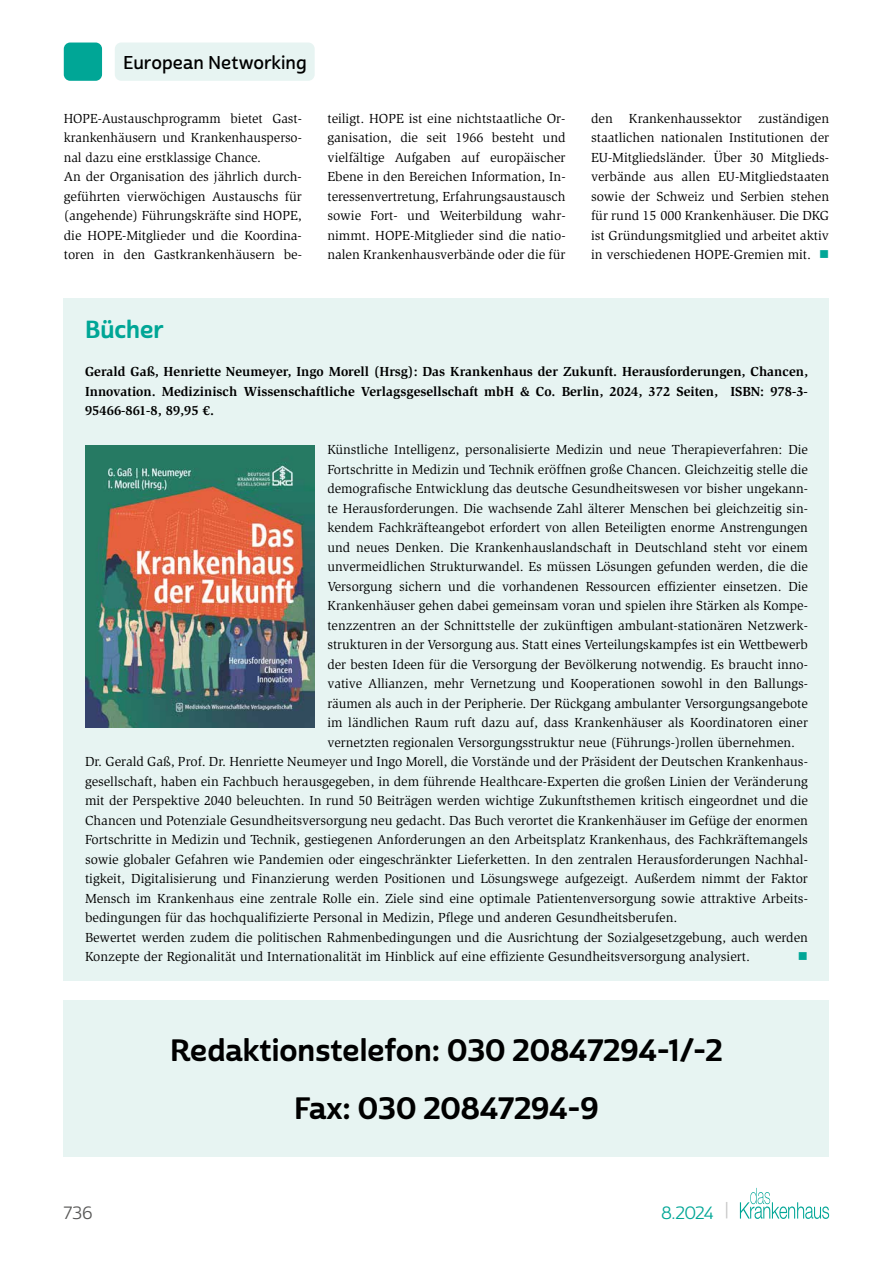
<style>
.page{position:relative;width:893px;height:1263px;background:#fff}
.page>*{position:absolute;margin:0;border:0;box-sizing:border-box;transform-origin:0 0}
.t1{font:30px/57.3px "Cabrito Sans Nor Bol";color:#000;text-align:center}
.t2{font:24px "Cabrito Sans Nor Bol";color:#00a696}
.t3{font:18px "Cabrito Sans Nor Dem";color:#000}
.t4{font:17.25px "Cabrito Sans Nor Reg";color:#00a696}
.t5{font:17.25px "Cabrito Sans Nor Reg";color:#575756}
.t6{font:13.5px/19.5px "Slimbach Std";color:#000;text-align:justify}
.t7{font:700 13.5px/19.5px "Slimbach Std";color:#000;text-align:justify}
.t8{font:13.5px "Wingdings";color:#00a696}
.s1{color:#00a696}
.s2{font-size:18.9px;color:#c6c6c6}
</style>
<div class="page">
<svg style="left:740px;top:1188px;width:89px;height:31px"></svg>
<div style="left:64px;top:43px;width:38px;height:38px;background:#00a696;border-radius:6px"></div>
<div style="left:115px;top:43px;width:200px;height:38px;background:#e7f4f2;border-radius:6px"></div>
<div style="left:64px;top:298px;width:765px;height:683px;background:#e7f4f2"></div>
<img style="left:85px;top:445px;width:230px;height:282px">
<div style="left:64px;top:1000px;width:765px;height:157px;background:#e7f4f2"></div>
<h3 class="t3" style="left:123px;top:51px;width:185px">European Networking</h3>
<p class="t6" style="left:64px;top:109px;width:240px;text-align:left">HOPE-Austauschprogramm bietet Gast&shy;krankenhäusern und Krankenhausperso&shy;nal dazu eine erstklassige Chance.<br>An der Organisation des jährlich durch&shy;geführten vierwöchigen Austauschs für (angehende) Führungskräfte sind HOPE, die HOPE-Mitglieder und die Koordina&shy;toren in den Gastkrankenhäusern be-</p>
<p class="t6" style="left:327px;top:109px;width:240px">teiligt. HOPE ist eine nichtstaatliche Or&shy;ganisation, die seit 1966 besteht und vielfältige Aufgaben auf europäischer Ebene in den Bereichen Information, In&shy;teressenvertretung, Erfahrungsaustausch sowie Fort- und Weiterbildung wahr&shy;nimmt. HOPE-Mitglieder sind die natio&shy;nalen Krankenhausverbände oder die für</p>
<p class="t6" style="left:591px;top:109px;width:240px">den Krankenhaussektor zuständigen staatlichen nationalen Institutionen der EU-Mitgliedsländer. Über 30 Mitglieds&shy;verbände aus allen EU-Mitgliedstaaten sowie der Schweiz und Serbien stehen für rund 15 000 Krankenhäuser. Die DKG ist Gründungsmitglied und arbeitet aktiv in verschiedenen HOPE-Gremien mit. <span class="s1">■</span></p>
<h2 class="t2" style="left:85px;top:314px;width:80px">Bücher</h2>
<p class="t7" style="left:85px;top:362px;width:724px">Gerald Gaß, Henriette Neumeyer, Ingo Morell (Hrsg): Das Krankenhaus der Zukunft. Herausforderungen, Chancen, Innovation. Medizinisch Wissenschaftliche Verlagsgesellschaft mbH &amp; Co. Berlin, 2024, 372 Seiten, ISBN: 978-3- 95466-861-8, 89,95 €.</p>
<p class="t6" style="left:327px;top:440px;width:482px">Künstliche Intelligenz, personalisierte Medizin und neue Therapieverfahren: Die</p>
<p class="t6" style="left:327px;top:460px;width:482px">Fortschritte in Medizin und Technik eröffnen große Chancen. Gleichzeitig stelle die</p>
<p class="t6" style="left:327px;top:479px;width:482px">demografische Entwicklung das deutsche Gesundheitswesen vor bisher ungekann-</p>
<p class="t6" style="left:327px;top:499px;width:482px">te Herausforderungen. Die wachsende Zahl älterer Menschen bei gleichzeitig sin-</p>
<p class="t6" style="left:327px;top:518px;width:482px">kendem Fachkräfteangebot erfordert von allen Beteiligten enorme Anstrengungen</p>
<p class="t6" style="left:327px;top:538px;width:482px">und neues Denken. Die Krankenhauslandschaft in Deutschland steht vor einem</p>
<p class="t6" style="left:327px;top:557px;width:482px">unvermeidlichen Strukturwandel. Es müssen Lösungen gefunden werden, die die</p>
<p class="t6" style="left:327px;top:577px;width:482px">Versorgung sichern und die vorhandenen Ressourcen effizienter einsetzen. Die</p>
<p class="t6" style="left:327px;top:596px;width:482px">Krankenhäuser gehen dabei gemeinsam voran und spielen ihre Stärken als Kompe-</p>
<p class="t6" style="left:327px;top:616px;width:482px">tenzzentren an der Schnittstelle der zukünftigen ambulant-stationären Netzwerk-</p>
<p class="t6" style="left:327px;top:635px;width:482px">strukturen in der Versorgung aus. Statt eines Verteilungskampfes ist ein Wettbewerb</p>
<p class="t6" style="left:327px;top:655px;width:482px">der besten Ideen für die Versorgung der Bevölkerung notwendig. Es braucht inno-</p>
<p class="t6" style="left:327px;top:674px;width:482px">vative Allianzen, mehr Vernetzung und Kooperationen sowohl in den Ballungs-</p>
<p class="t6" style="left:327px;top:694px;width:482px">räumen als auch in der Peripherie. Der Rückgang ambulanter Versorgungsangebote</p>
<p class="t6" style="left:327px;top:713px;width:482px">im ländlichen Raum ruft dazu auf, dass Krankenhäuser als Koordinatoren einer</p>
<p class="t6" style="left:327px;top:733px;width:469px">vernetzten regionalen Versorgungsstruktur neue (Führungs-)rollen übernehmen.</p>
<p class="t6" style="left:85px;top:752px;width:724px">Dr. Gerald Gaß, Prof. Dr. Henriette Neumeyer und Ingo Morell, die Vorstände und der Präsident der Deutschen Krankenhaus-</p>
<p class="t6" style="left:85px;top:772px;width:724px">gesellschaft, haben ein Fachbuch herausgegeben, in dem führende Healthcare-Experten die großen Linien der Veränderung</p>
<p class="t6" style="left:85px;top:791px;width:724px">mit der Perspektive 2040 beleuchten. In rund 50 Beiträgen werden wichtige Zukunftsthemen kritisch eingeordnet und die</p>
<p class="t6" style="left:85px;top:811px;width:724px">Chancen und Potenziale Gesundheitsversorgung neu gedacht. Das Buch verortet die Krankenhäuser im Gefüge der enormen</p>
<p class="t6" style="left:85px;top:830px;width:724px">Fortschritte in Medizin und Technik, gestiegenen Anforderungen an den Arbeitsplatz Krankenhaus, des Fachkräftemangels</p>
<p class="t6" style="left:85px;top:850px;width:724px">sowie globaler Gefahren wie Pandemien oder eingeschränkter Lieferketten. In den zentralen Herausforderungen Nachhal-</p>
<p class="t6" style="left:85px;top:869px;width:724px">tigkeit, Digitalisierung und Finanzierung werden Positionen und Lösungswege aufgezeigt. Außerdem nimmt der Faktor</p>
<p class="t6" style="left:85px;top:889px;width:724px">Mensch im Krankenhaus eine zentrale Rolle ein. Ziele sind eine optimale Patientenversorgung sowie attraktive Arbeits-</p>
<p class="t6" style="left:85px;top:908px;width:594px">bedingungen für das hochqualifizierte Personal in Medizin, Pflege und anderen Gesundheitsberufen.</p>
<p class="t6" style="left:85px;top:928px;width:724px">Bewertet werden zudem die politischen Rahmenbedingungen und die Ausrichtung der Sozialgesetzgebung, auch werden</p>
<p class="t6" style="left:85px;top:947px;width:667px">Konzepte der Regionalität und Internationalität im Hinblick auf eine effiziente Gesundheitsversorgung analysiert.</p>
<p class="t8" style="left:798px;top:949px;width:12px">■</p>
<h1 class="t1" style="left:170px;top:1023px;width:554px">Redaktionstelefon: 030 20847294-1/-2<br>Fax: 030 20847294-9</h1>
<p class="t5" style="left:64px;top:1202px;width:30px">736</p>
<p class="t4" style="left:661px;top:1202px;width:69px">8.2024 <span class="s2">|</span></p>
</div>
